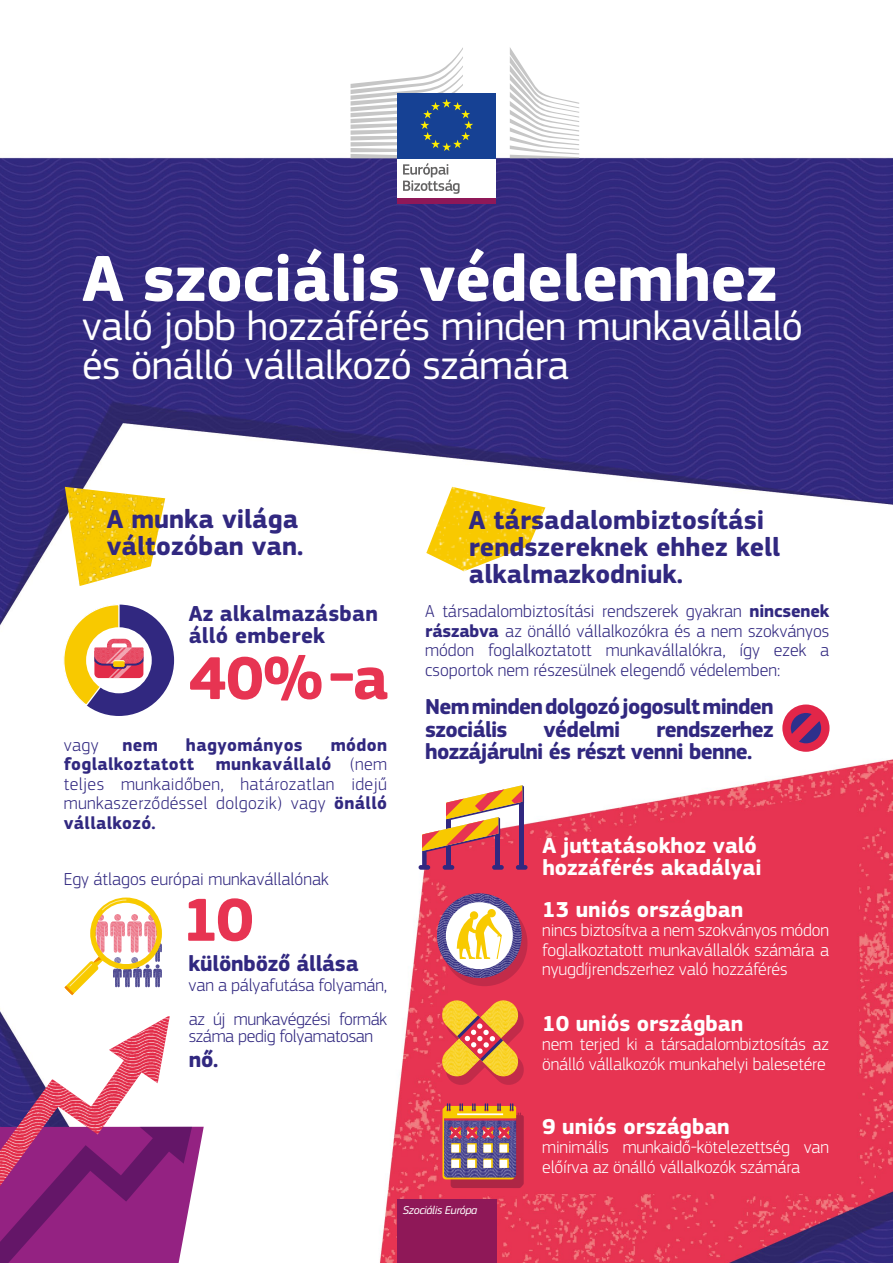
<style>
.page{position:relative;width:893px;height:1263px;background:#fff}
.page>*{position:absolute;margin:0;border:0;box-sizing:border-box;transform-origin:0 0}
.t1{font:700 67.5px "EC Square Sans Pro";letter-spacing:-.01em;color:#fff}
.P1a{font:700 63px "EC Square Sans Pro";color:#e73452}
.t2{font:42px/39px "EC Square Sans Pro";letter-spacing:-.01em;color:#fff}
.t3{font:700 27px/27px "EC Square Sans Pro";color:#312880}
.t4{font:700 22.5px/22.5px "EC Square Sans Pro";letter-spacing:-.03em;color:#312880}
.t5{font:700 22.5px/22.5px "EC Square Sans Pro";color:#fff}
.t6{font:700 22.5px/22.5px "EC Square Sans Pro";letter-spacing:.01em;color:#312880}
.t7{font:700 22.5px "EC Square Sans Pro";letter-spacing:-.01em;color:#312880}
.Body{font:300 18px/19.5px "EC Square Sans Pro";color:#312880;text-align:justify}
.Body-2{font:300 18px/19.5px "EC Square Sans Pro";letter-spacing:-.01em;color:#fff}
.Body-3{font:300 18px/16.5px "EC Square Sans Pro";letter-spacing:-.02em;color:#312880}
.Body-4{font:700 18px "EC Square Sans Pro";letter-spacing:.02em;color:#312880}
.Policy_Tab{font:italic 11.7px "EC Square Sans Pro";letter-spacing:-.03em;color:#fff}
.s1{font-weight:700}
</style>
<div class="page">
<img style="left:0;top:58px;width:893px;height:1205px">
<div style="left:397px;top:1199px;width:100px;height:64px;background:#8f1858"></div>
<svg style="left:782px;top:704px;width:47px;height:48px"></svg>
<img style="left:426px;top:487px;width:119px;height:84px">
<img style="left:65px;top:487px;width:100px;height:99px">
<div style="left:64px;top:605px;width:110px;height:111px;background:#312880;border-radius:50%"></div>
<svg style="left:86px;top:627px;width:66px;height:66px"></svg>
<svg style="left:62px;top:603px;width:81px;height:104px"></svg>
<svg style="left:64px;top:897px;width:98px;height:98px"></svg>
<svg style="left:0;top:1016px;width:204px;height:247px"></svg>
<img style="left:0;top:1016px;width:170px;height:170px">
<div style="left:441px;top:900px;width:86px;height:86px;background:#c22b49;border-radius:50%"></div>
<img style="left:437px;top:893px;width:85px;height:85px;border-radius:42px">
<div style="left:446px;top:902px;width:67px;height:67px;background:#fff;border-radius:50%"></div>
<svg style="left:457px;top:909px;width:45px;height:50px"></svg>
<svg style="left:441px;top:999px;width:84px;height:87px;background:#e57f45"></svg>
<svg style="left:442px;top:1103px;width:82px;height:85px;background:#a2696c"></svg>
<div style="left:516px;top:865px;width:12px;height:5px;background:#312880;border-radius:2px"></div>
<div style="left:492px;top:865px;width:12px;height:5px;background:#312880;border-radius:2px"></div>
<div style="left:443px;top:865px;width:11px;height:5px;background:#312880;border-radius:2px"></div>
<div style="left:419px;top:865px;width:11px;height:5px;background:#312880;border-radius:2px"></div>
<svg style="left:422px;top:785px;width:102px;height:82px"></svg>
<div style="left:397px;top:156px;width:99px;height:44px;background:#fff"></div>
<div style="left:397px;top:93px;width:99px;height:65px;background:#164194"></div>
<div style="left:397px;top:198px;width:99px;height:6px;background:#8f1858"></div>
<svg style="left:510px;top:47px;width:69px;height:111px"></svg>
<svg style="left:351px;top:47px;width:122px;height:147px"></svg>
<h1 class="t1" style="left:82px;top:238px;width:697px">A szociális védelemhez</h1>
<h1 class="t2" style="left:82px;top:307px;width:722px">való jobb hozzáférés minden munkavállaló és önálló vállalkozó számára</h1>
<h2 class="t3" style="left:107px;top:507px;width:198px">A munka világa változóban van.</h2>
<h2 class="t6" style="left:189px;top:603px;width:191px">Az alkalmazásban álló emberek</h2>
<p class="P1a" style="left:189px;top:641px;width:201px">40% -a</p>
<p class="Body" style="left:64px;top:735px;width:325px;text-indent:267px"><span class="s1">módon foglalkoztatott munkavállaló</span> (nem teljes munkaidőben, határozatlan idejű munkaszerződéssel dolgozik) vagy <span class="s1">önálló vállalkozó.</span></p>
<p class="Body" style="left:64px;top:735px;width:36px">vagy</p>
<p class="Body-4" style="left:123px;top:734px;width:37px">nem</p>
<p class="Body-4" style="left:186px;top:734px;width:118px">hagyományos</p>
<p class="Body" style="left:64px;top:869px;width:266px">Egy átlagos európai munkavállalónak</p>
<p class="P1a" style="left:182px;top:882px;width:73px">10</p>
<h2 class="t7" style="left:189px;top:950px;width:171px">különböző állása</h2>
<p class="Body" style="left:189px;top:975px;width:200px">van a pályafutása folyamán,</p>
<p class="Body-3" style="left:189px;top:1011px;width:200px">az új munkavégzési formák száma pedig folyamatosan</p>
<h2 class="t4" style="left:189px;top:1049px;width:31px">nő.</h2>
<h2 class="t3" style="left:469px;top:507px;width:313px">A társadalombiztosítási rendszereknek ehhez kell alkalmazkodniuk.</h2>
<p class="Body" style="left:425px;top:602px;width:406px">A társadalombiztosítási rendszerek gyakran <span class="s1">nincsenek rászabva</span> az önálló vállalkozókra és a nem szokványos módon foglalkoztatott munkavállalókra, így ezek a csoportok nem részesülnek elegendő védelemben:</p>
<h2 class="t4" style="left:425px;top:696px;width:350px">Nem minden dolgozó jogosult minden szociális</h2>
<h2 class="t4" style="left:544px;top:719px;width:78px">védelmi</h2>
<h2 class="t4" style="left:425px;top:719px;width:350px;text-indent:231px">rendszerhez hozzájárulni és részt venni benne.</h2>
<h2 class="t5" style="left:542px;top:835px;width:221px">A juttatásokhoz való hozzáférés akadályai</h2>
<h2 class="t5" style="left:542px;top:899px;width:203px">13 uniós országban</h2>
<p class="Body-2" style="left:542px;top:920px;width:288px;text-align:justify">nincs biztosítva a nem szokványos módon foglalkoztatott munkavállalók számára a nyugdíjrendszerhez való hozzáférés</p>
<h2 class="t5" style="left:542px;top:1013px;width:203px">10 uniós országban</h2>
<p class="Body-2" style="left:542px;top:1034px;width:288px">nem terjed ki a társadalombiztosítás az önálló vállalkozók munkahelyi balesetére</p>
<p class="Policy_Tab" style="left:403px;top:1203px;width:76px">Szociális Európa</p>
<h2 class="t5" style="left:542px;top:1116px;width:189px">9 uniós országban</h2>
<p class="Body-2" style="left:542px;top:1137px;width:288px">minimális munkaidő-kötelezettség van előírva az önálló vállalkozók számára</p>
</div>
